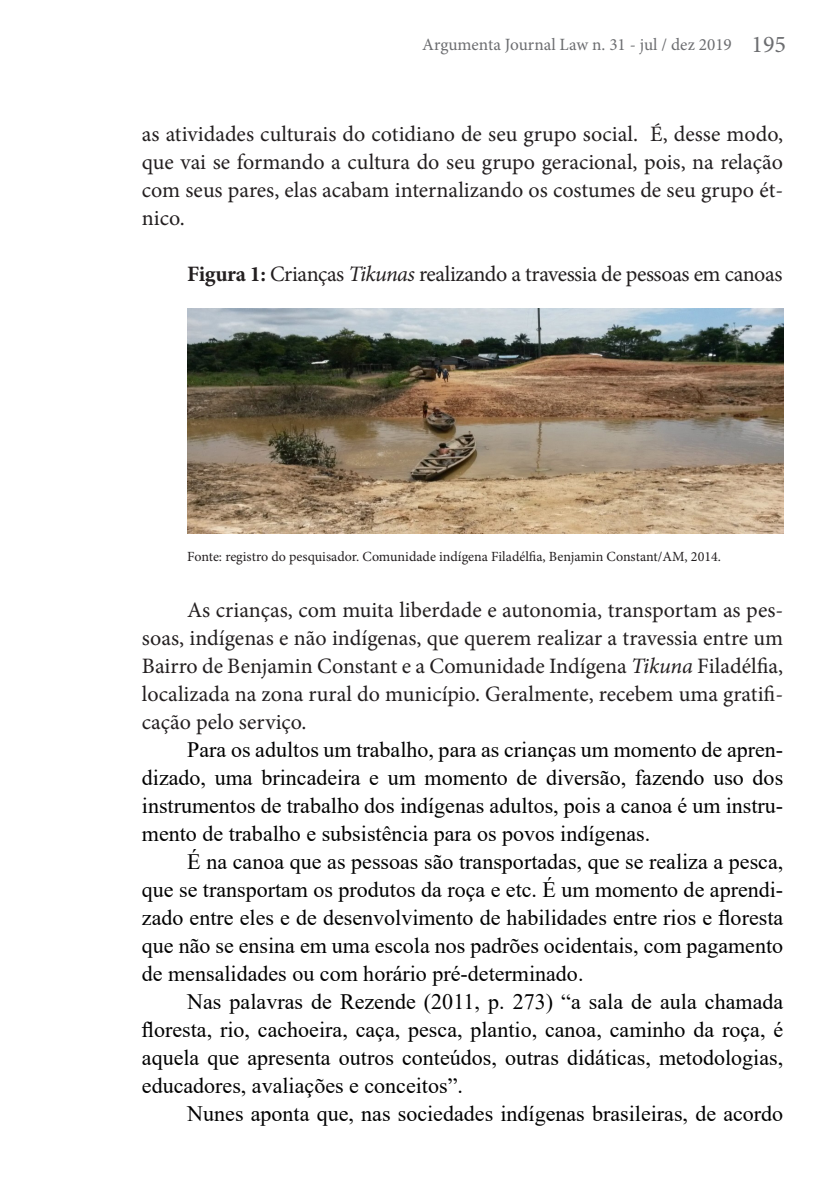
<style>
.page{position:relative;width:840px;height:1191px;background:#fff}
.page>*{position:absolute;margin:0;border:0;box-sizing:border-box;transform-origin:0 0}
.Texto_Artigo{font:22px/28px "Times New Roman";color:#000;text-align:justify}
.Texto_Artigo-2{font:22px/28px "Minion Pro";letter-spacing:-.005em;color:#231f20;text-align:justify}
.t1{font:17.2px "Minion Pro";color:#6c6d70}
.Texto_Artigo-3{font:14px "Minion Pro";color:#231f20}
.s1{font-size:24px}
.s2{font-weight:700}
.s3{font-style:italic}
</style>
<div class="page">
<img style="left:187px;top:309px;width:595px;height:224px">
<p class="t1" style="left:422px;top:33px;width:365px">Argumenta Journal Law n. 31 - jul / dez 2019 <span class="s1">195</span></p>
<p class="Texto_Artigo-2" style="left:142px;top:120px;width:642px">as atividades culturais do cotidiano de seu grupo social. É, desse modo, que vai se formando a cultura do seu grupo geracional, pois, na relação com seus pares, elas acabam internalizando os costumes de seu grupo ét&shy;nico.</p>
<p class="Texto_Artigo-2" style="left:187px;top:260px;width:596px"><span class="s2">Figura 1:</span> Crianças <span class="s3">Tikunas</span> realizando a travessia de pessoas em canoas</p>
<p class="Texto_Artigo-3" style="left:187px;top:547px;width:535px">Fonte: registro do pesquisador. Comunidade indígena Filadélfia, Benjamin Constant/AM, 2014.</p>
<p class="Texto_Artigo-2" style="left:142px;top:596px;width:642px;text-indent:45px">As crianças, com muita liberdade e autonomia, transportam as pes&shy;soas, indígenas e não indígenas, que querem realizar a travessia entre um Bairro de Benjamin Constant e a Comunidade Indígena <span class="s3">Tikuna</span> Filadélfia, localizada na zona rural do município. Geralmente, recebem uma gratifi&shy;cação pelo serviço.</p>
<p class="Texto_Artigo" style="left:142px;top:735px;width:642px;text-indent:45px">Para os adultos um trabalho, para as crianças um momento de apren&shy;dizado, uma brincadeira e um momento de diversão, fazendo uso dos instrumentos de trabalho dos indígenas adultos, pois a canoa é um instru&shy;mento de trabalho e subsistência para os povos indígenas.</p>
<p class="Texto_Artigo" style="left:142px;top:847px;width:642px;text-indent:45px">É na canoa que as pessoas são transportadas, que se realiza a pesca, que se transportam os produtos da roça e etc. É um momento de aprendi&shy;zado entre eles e de desenvolvimento de habilidades entre rios e floresta que não se ensina em uma escola nos padrões ocidentais, com pagamento de mensalidades ou com horário pré-determinado.</p>
<p class="Texto_Artigo" style="left:142px;top:987px;width:642px;text-indent:45px">Nas palavras de Rezende (2011, p. 273) “a sala de aula chamada floresta, rio, cachoeira, caça, pesca, plantio, canoa, caminho da roça, é aquela que apresenta outros conteúdos, outras didáticas, metodologias, educadores, avaliações e conceitos”.</p>
<p class="Texto_Artigo" style="left:187px;top:1099px;width:597px">Nunes aponta que, nas sociedades indígenas brasileiras, de acordo</p>
</div>
